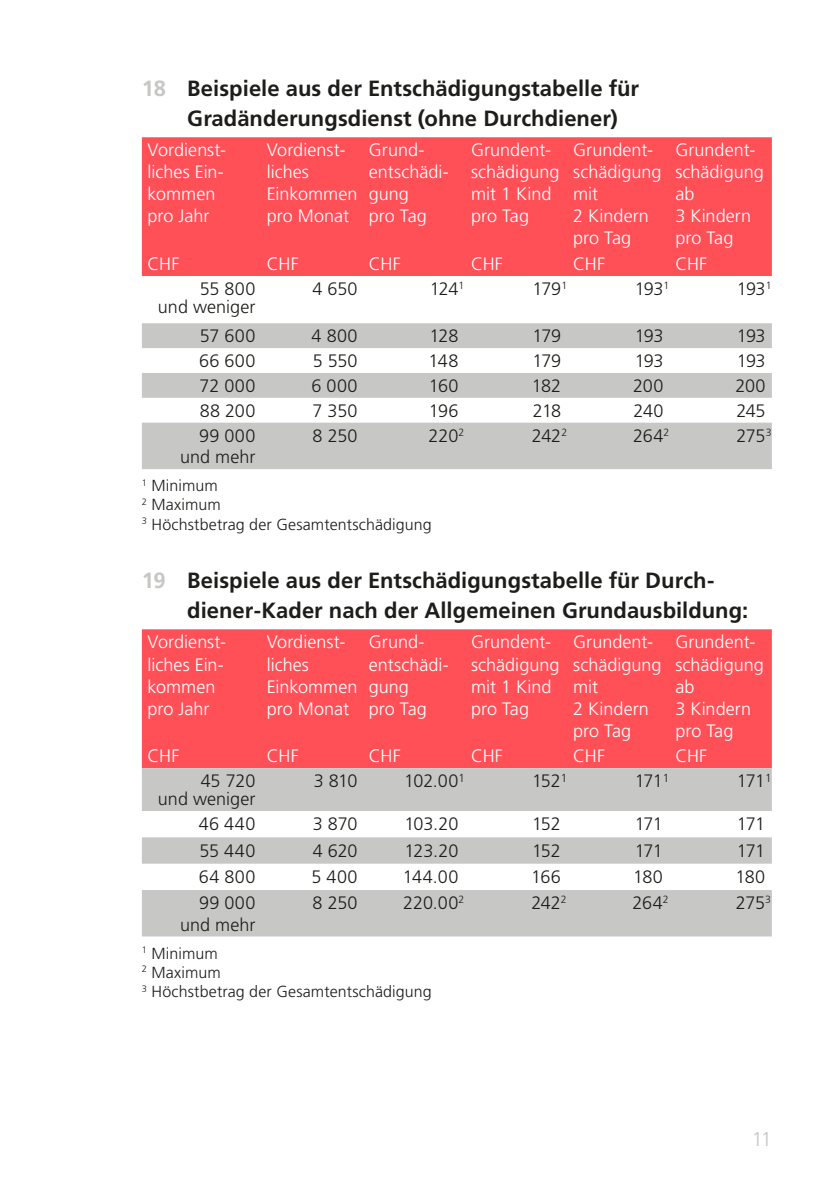
<style>
.page{position:relative;width:840px;height:1191px;background:#fff}
.page>*{position:absolute;margin:0;border:0;box-sizing:border-box;transform-origin:0 0}
.t1{font:700 22px/30px "Frutiger LT Std";color:#1d1d1b}
.t2{font:300 20px "Frutiger LT Std";color:#c7c7c6}
.Tabellen_Text_Weiss{font:300 18px/22px "Frutiger LT Std";color:#fff}
.Grundtext{font:300 18px/18px "Frutiger LT Std";letter-spacing:-.01em;color:#1d1d1b;text-align:right}
.Grundtext-2{font:300 16px/19.2px "Frutiger LT Std";letter-spacing:.005em;color:#1d1d1b}
.Grundtext-3{font:300 11.6px "Frutiger LT Std";color:#1d1d1b}
.Grundtext-4{font:300 10.4px "Frutiger LT Std";color:#1d1d1b}
.s1{color:#c7c7c6}
</style>
<div class="page">
<div style="left:142px;top:137px;width:629px;height:139px;background:#ff5057"></div>
<svg style="left:142px;top:323px;width:629px;height:146px;fill:#c7c7c6"></svg>
<div style="left:142px;top:629px;width:629px;height:139px;background:#ff5057"></div>
<svg style="left:142px;top:768px;width:629px;height:168px;fill:#c7c7c6"></svg>
<p class="t1" style="left:187px;top:73px;width:453px;text-indent:-45px"><span class="s1">18</span> Beispiele aus der Entschädigungstabelle für<br>Gradänderungsdienst (ohne Durchdiener)</p>
<p class="Tabellen_Text_Weiss" style="left:147px;top:139px;width:80px">Vordienst&shy;liches Ein&shy;kommen pro Jahr</p>
<p class="Tabellen_Text_Weiss" style="left:266px;top:139px;width:92px">Vordienst&shy;liches<br>Einkommen pro Monat</p>
<p class="Tabellen_Text_Weiss" style="left:369px;top:139px;width:81px">Grund&shy;entschädi&shy;gung<br>pro Tag</p>
<p class="Tabellen_Text_Weiss" style="left:471px;top:139px;width:90px">Grundent&shy;schädigung mit 1 Kind pro Tag</p>
<p class="Tabellen_Text_Weiss" style="left:573px;top:139px;width:90px">Grundent&shy;schädigung mit<br>2 Kindern pro Tag</p>
<p class="Tabellen_Text_Weiss" style="left:675px;top:139px;width:90px">Grundent&shy;schädigung ab<br>3 Kindern pro Tag</p>
<p class="Tabellen_Text_Weiss" style="left:147px;top:253px;width:33px">CHF</p>
<p class="Tabellen_Text_Weiss" style="left:266px;top:253px;width:33px">CHF</p>
<p class="Tabellen_Text_Weiss" style="left:369px;top:253px;width:33px">CHF</p>
<p class="Tabellen_Text_Weiss" style="left:471px;top:253px;width:33px">CHF</p>
<p class="Tabellen_Text_Weiss" style="left:573px;top:253px;width:33px">CHF</p>
<p class="Tabellen_Text_Weiss" style="left:675px;top:253px;width:33px">CHF</p>
<p class="Grundtext" style="left:158px;top:280px;width:99px">55 800<br>und weniger</p>
<p class="Grundtext" style="left:312px;top:280px;width:46px">4 650</p>
<p class="Grundtext" style="left:429px;top:280px;width:30px">124</p>
<p class="Grundtext-4" style="left:458px;top:280px;width:7px">1</p>
<p class="Grundtext" style="left:532px;top:280px;width:30px">179</p>
<p class="Grundtext-4" style="left:561px;top:280px;width:7px">1</p>
<p class="Grundtext" style="left:634px;top:280px;width:30px">193</p>
<p class="Grundtext-4" style="left:663px;top:280px;width:7px">1</p>
<p class="Grundtext" style="left:736px;top:280px;width:30px">193</p>
<p class="Grundtext-4" style="left:765px;top:280px;width:7px">1</p>
<p class="Grundtext" style="left:199px;top:327px;width:57px">57 600</p>
<p class="Grundtext" style="left:311px;top:327px;width:47px">4 800</p>
<p class="Grundtext" style="left:429px;top:327px;width:30px">128</p>
<p class="Grundtext" style="left:532px;top:327px;width:30px">179</p>
<p class="Grundtext" style="left:634px;top:327px;width:30px">193</p>
<p class="Grundtext" style="left:736px;top:327px;width:30px">193</p>
<p class="Grundtext" style="left:199px;top:352px;width:58px">66 600</p>
<p class="Grundtext" style="left:312px;top:352px;width:46px">5 550</p>
<p class="Grundtext" style="left:428px;top:352px;width:31px">148</p>
<p class="Grundtext" style="left:532px;top:352px;width:30px">179</p>
<p class="Grundtext" style="left:634px;top:352px;width:30px">193</p>
<p class="Grundtext" style="left:736px;top:352px;width:30px">193</p>
<p class="Grundtext" style="left:199px;top:377px;width:57px">72 000</p>
<p class="Grundtext" style="left:311px;top:377px;width:48px">6 000</p>
<p class="Grundtext" style="left:428px;top:377px;width:31px">160</p>
<p class="Grundtext" style="left:531px;top:377px;width:31px">182</p>
<p class="Grundtext" style="left:632px;top:377px;width:32px">200</p>
<p class="Grundtext" style="left:735px;top:377px;width:32px">200</p>
<p class="Grundtext" style="left:199px;top:402px;width:57px">88 200</p>
<p class="Grundtext" style="left:312px;top:402px;width:46px">7 350</p>
<p class="Grundtext" style="left:428px;top:402px;width:31px">196</p>
<p class="Grundtext" style="left:532px;top:402px;width:30px">218</p>
<p class="Grundtext" style="left:633px;top:402px;width:32px">240</p>
<p class="Grundtext" style="left:736px;top:402px;width:31px">245</p>
<p class="Grundtext" style="left:180px;top:425px;width:77px;line-height:21.6px">99 000 und mehr</p>
<p class="Grundtext" style="left:312px;top:427px;width:46px">8 250</p>
<p class="Grundtext" style="left:428px;top:427px;width:31px">220</p>
<p class="Grundtext-4" style="left:458px;top:426px;width:7px">2</p>
<p class="Grundtext" style="left:531px;top:427px;width:31px">242</p>
<p class="Grundtext-4" style="left:561px;top:426px;width:7px">2</p>
<p class="Grundtext" style="left:633px;top:427px;width:32px">264</p>
<p class="Grundtext-4" style="left:663px;top:426px;width:7px">2</p>
<p class="Grundtext" style="left:736px;top:427px;width:31px">275</p>
<p class="Grundtext-4" style="left:765px;top:426px;width:7px">3</p>
<p class="Grundtext-2" style="left:142px;top:476px;width:291px"><sup>1</sup> Minimum<br><sup>2</sup> Maximum<br><sup>3</sup> Höchstbetrag der Gesamtentschädigung</p>
<p class="t1" style="left:187px;top:565px;width:562px;text-indent:-45px"><span class="s1">19</span> Beispiele aus der Entschädigungstabelle für Durch&shy;diener-Kader nach der Allgemeinen Grundausbildung:</p>
<p class="Tabellen_Text_Weiss" style="left:147px;top:631px;width:80px">Vordienst&shy;liches Ein&shy;kommen pro Jahr</p>
<p class="Tabellen_Text_Weiss" style="left:266px;top:631px;width:92px">Vordienst&shy;liches<br>Einkommen pro Monat</p>
<p class="Tabellen_Text_Weiss" style="left:369px;top:631px;width:81px">Grund&shy;entschädi&shy;gung<br>pro Tag</p>
<p class="Tabellen_Text_Weiss" style="left:471px;top:631px;width:90px">Grundent&shy;schädigung mit 1 Kind pro Tag</p>
<p class="Tabellen_Text_Weiss" style="left:573px;top:631px;width:90px">Grundent&shy;schädigung mit<br>2 Kindern pro Tag</p>
<p class="Tabellen_Text_Weiss" style="left:675px;top:631px;width:90px">Grundent&shy;schädigung ab<br>3 Kindern pro Tag</p>
<p class="Tabellen_Text_Weiss" style="left:147px;top:745px;width:33px">CHF</p>
<p class="Tabellen_Text_Weiss" style="left:266px;top:745px;width:33px">CHF</p>
<p class="Tabellen_Text_Weiss" style="left:369px;top:745px;width:33px">CHF</p>
<p class="Tabellen_Text_Weiss" style="left:471px;top:745px;width:33px">CHF</p>
<p class="Tabellen_Text_Weiss" style="left:573px;top:745px;width:33px">CHF</p>
<p class="Tabellen_Text_Weiss" style="left:675px;top:745px;width:33px">CHF</p>
<p class="Grundtext" style="left:158px;top:772px;width:99px">45 720<br>und weniger</p>
<p class="Grundtext" style="left:313px;top:772px;width:45px">3 810</p>
<p class="Grundtext" style="left:404px;top:772px;width:56px">102.00</p>
<p class="Grundtext-3" style="left:458px;top:771px;width:8px">1</p>
<p class="Grundtext" style="left:531px;top:772px;width:30px">152</p>
<p class="Grundtext-3" style="left:560px;top:771px;width:8px">1</p>
<p class="Grundtext" style="left:634px;top:772px;width:30px">171</p>
<p class="Grundtext-3" style="left:662px;top:771px;width:8px">1</p>
<p class="Grundtext" style="left:736px;top:772px;width:30px">171</p>
<p class="Grundtext-3" style="left:764px;top:771px;width:8px">1</p>
<p class="Grundtext" style="left:198px;top:815px;width:58px">46 440</p>
<p class="Grundtext" style="left:313px;top:815px;width:46px">3 870</p>
<p class="Grundtext" style="left:404px;top:815px;width:55px">103.20</p>
<p class="Grundtext" style="left:531px;top:815px;width:30px">152</p>
<p class="Grundtext" style="left:634px;top:815px;width:30px">171</p>
<p class="Grundtext" style="left:736px;top:815px;width:30px">171</p>
<p class="Grundtext" style="left:199px;top:841px;width:57px">55 440</p>
<p class="Grundtext" style="left:312px;top:841px;width:46px">4 620</p>
<p class="Grundtext" style="left:404px;top:841px;width:55px">123.20</p>
<p class="Grundtext" style="left:531px;top:841px;width:30px">152</p>
<p class="Grundtext" style="left:634px;top:841px;width:30px">171</p>
<p class="Grundtext" style="left:736px;top:841px;width:30px">171</p>
<p class="Grundtext" style="left:199px;top:868px;width:58px">64 800</p>
<p class="Grundtext" style="left:311px;top:868px;width:47px">5 400</p>
<p class="Grundtext" style="left:403px;top:868px;width:57px">144.00</p>
<p class="Grundtext" style="left:531px;top:868px;width:31px">166</p>
<p class="Grundtext" style="left:633px;top:868px;width:31px">180</p>
<p class="Grundtext" style="left:735px;top:868px;width:31px">180</p>
<p class="Grundtext" style="left:180px;top:892px;width:77px;line-height:21.6px">99 000 und mehr</p>
<p class="Grundtext" style="left:312px;top:894px;width:46px">8 250</p>
<p class="Grundtext" style="left:403px;top:894px;width:57px">220.00</p>
<p class="Grundtext-4" style="left:458px;top:893px;width:7px">2</p>
<p class="Grundtext" style="left:531px;top:894px;width:31px">242</p>
<p class="Grundtext-4" style="left:560px;top:893px;width:7px">2</p>
<p class="Grundtext" style="left:632px;top:894px;width:32px">264</p>
<p class="Grundtext-4" style="left:662px;top:893px;width:7px">2</p>
<p class="Grundtext" style="left:735px;top:894px;width:31px">275</p>
<p class="Grundtext-4" style="left:764px;top:893px;width:7px">3</p>
<p class="Grundtext-2" style="left:142px;top:943px;width:291px"><sup>1</sup> Minimum<br><sup>2</sup> Maximum<br><sup>3</sup> Höchstbetrag der Gesamtentschädigung</p>
<p class="t2" style="left:751px;top:1127px;width:22px">11</p>
</div>
